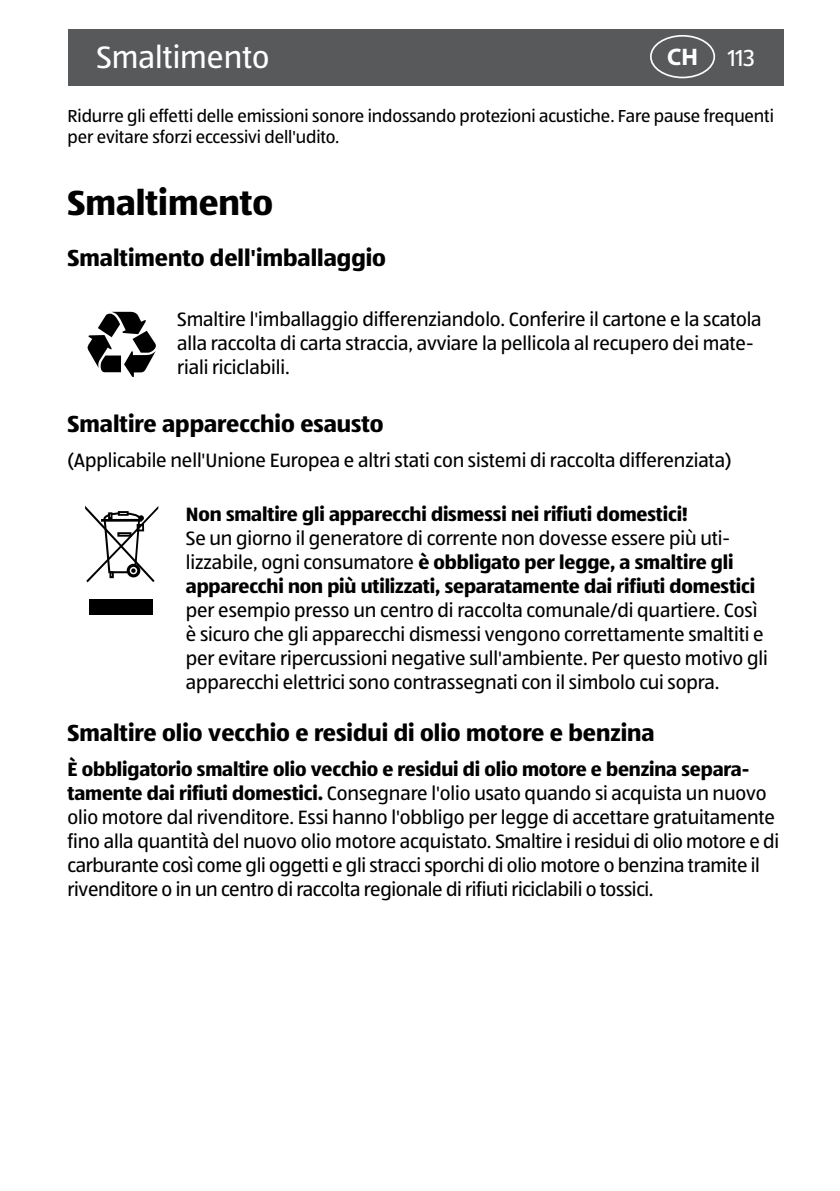
<style>
.page{position:relative;width:840px;height:1191px;background:#fff}
.page>*{position:absolute;margin:0;border:0;box-sizing:border-box;transform-origin:0 0}
.t1{font:700 36px "ALDISUEDOT";color:#000}
.t2{font:32px "ALDISUEDOT";color:#fff}
.t3{font:700 24px "ALDISUEDOT";color:#000}
.t4{font:24px "ALDISUEDOT";color:#fff}
.t5{font:20px/24px "ALDISUEDOT";letter-spacing:-.005em;color:#000}
.t6{font:700 20px/24px "ALDISUEDOT";letter-spacing:-.005em;color:#000}
.t7{font:18px/21.6px "ALDISUEDOT";letter-spacing:-.005em;color:#000}
.s1{font-family:"Myriad Pro";font-weight:700}
.s2{font-weight:400}
.s3{font-weight:700}
</style>
<div class="page">
<div style="left:68px;top:29px;width:714px;height:56px;background:#58595b"></div>
<div style="left:649px;top:35px;width:65px;height:43px;border:2px solid #fafdff;border-radius:50%"></div>
<svg style="left:87px;top:312px;width:69px;height:65px"></svg>
<svg style="left:85px;top:506px;width:73px;height:76px"></svg>
<div style="left:89px;top:599px;width:64px;height:16px;background:#000"></div>
<h2 class="t2" style="left:96px;top:36px;width:174px">Smaltimento</h2>
<p class="t4" style="left:666px;top:43px;width:89px"><span class="s1">CH</span> 113</p>
<p class="t7" style="left:67px;top:104px;width:707px">Ridurre gli effetti delle emissioni sonore indossando protezioni acustiche. Fare pause frequenti per evitare sforzi eccessivi dell'udito.</p>
<h1 class="t1" style="left:67px;top:178px;width:207px">Smaltimento</h1>
<p class="t3" style="left:67px;top:242px;width:320px">Smaltimento dell'imballaggio</p>
<p class="t5" style="left:177px;top:307px;width:585px">Smaltire l'imballaggio differenziandolo. Conferire il cartone e la scatola alla raccolta di carta straccia, avviare la pellicola al recupero dei mate&shy;riali riciclabili.</p>
<p class="t3" style="left:67px;top:407px;width:317px">Smaltire apparecchio esausto</p>
<p class="t5" style="left:67px;top:448px;width:665px">(Applicabile nell'Unione Europea e altri stati con sistemi di raccolta differenziata)</p>
<p class="t6" style="left:186px;top:502px;width:503px">Non smaltire gli apparecchi dismessi nei rifiuti domestici!</p>
<p class="t6" style="left:186px;top:526px;width:570px"><span class="s2">Se un giorno il generatore di corrente non dovesse essere più uti&shy;lizzabile, ogni consumatore</span> è obbligato per legge, a smaltire gli apparecchi non più utilizzati, separatamente dai rifiuti domestici</p>
<p class="t5" style="left:186px;top:598px;width:583px">per esempio presso un centro di raccolta comunale/di quartiere. Così è sicuro che gli apparecchi dismessi vengono correttamente smaltiti e per evitare ripercussioni negative sull'ambiente. Per questo motivo gli apparecchi elettrici sono contrassegnati con il simbolo cui sopra.</p>
<p class="t3" style="left:67px;top:716px;width:588px">Smaltire olio vecchio e residui di olio motore e benzina</p>
<p class="t5" style="left:67px;top:756px;width:712px"><span class="s3">È obbligatorio smaltire olio vecchio e residui di olio motore e benzina separa&shy;tamente dai rifiuti domestici.</span> Consegnare l'olio usato quando si acquista un nuovo olio motore dal rivenditore. Essi hanno l'obbligo per legge di accettare gratuitamente fino alla quantità del nuovo olio motore acquistato. Smaltire i residui di olio motore e di carburante così come gli oggetti e gli stracci sporchi di olio motore o benzina tramite il rivenditore o in un centro di raccolta regionale di rifiuti riciclabili o tossici.</p>
</div>
